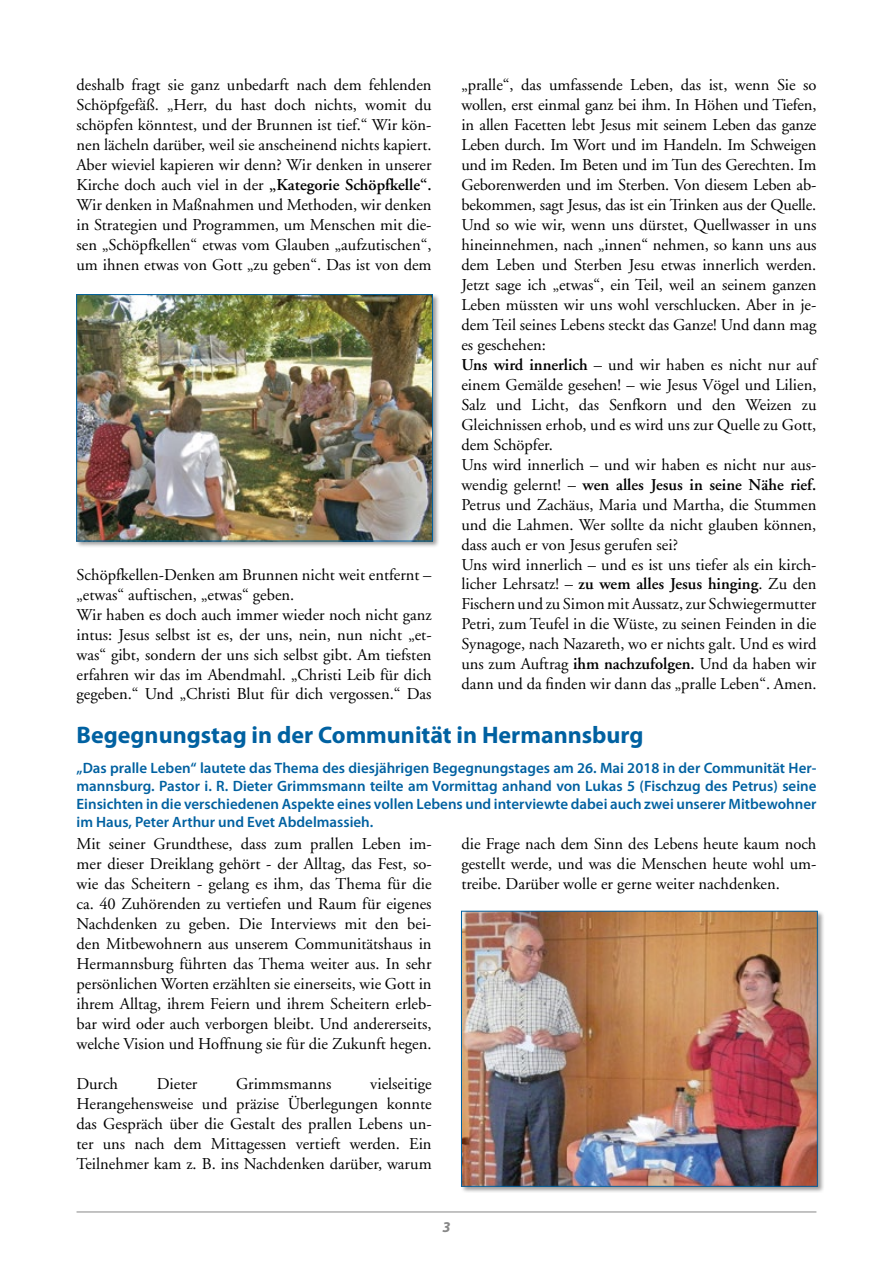
<style>
.page{position:relative;width:893px;height:1263px;background:#fff}
.page>*{position:absolute;margin:0;border:0;box-sizing:border-box;transform-origin:0 0}
.t1{font:700 24px "Myriad Pro";color:#0061a1}
.t2{font:16.5px/20px "Adobe Garamond";color:#000;text-align:justify}
.t3{font:600 15px/18px "Myriad Pro";color:#0061a1;text-align:justify}
.t4{font:italic 700 15px "Myriad Pro";color:#878787}
.s1{font-weight:600}
</style>
<div class="page">
<hr style="left:77px;top:1211px;width:739px;height:1px;background:#878787">
<div style="left:76px;top:294px;width:364px;height:254px;background:#000;opacity:.4"></div>
<img style="left:79px;top:296px;width:352px;height:243px">
<div style="left:77px;top:294px;width:356px;height:247px;border:1px solid #0061a1"></div>
<div style="left:461px;top:910px;width:363px;height:283px;background:#000;opacity:.4"></div>
<img style="left:463px;top:913px;width:352px;height:271px">
<div style="left:461px;top:911px;width:356px;height:275px;border:1px solid #0061a1"></div>
<p class="t2" style="left:77px;top:75px;width:357px">deshalb fragt sie ganz unbedarft nach dem fehlenden Schöpfgefäß. „Herr, du hast doch nichts, womit du schöpfen könntest, und der Brunnen ist tief.“ Wir kön&shy;nen lächeln darüber, weil sie anscheinend nichts kapiert.<br>Aber wieviel kapieren wir denn? Wir denken in unserer Kirche doch auch viel in der <span class="s1">„Kategorie Schöpfkelle“.<br></span>Wir denken in Maßnahmen und Methoden, wir denken in Strategien und Programmen, um Menschen mit die&shy;sen „Schöpfkellen“ etwas vom Glauben „aufzutischen“, um ihnen etwas von Gott „zu geben“. Das ist von dem</p>
<p class="t2" style="left:77px;top:565px;width:357px;text-align:left">Schöpfkellen-Denken am Brunnen nicht weit entfernt – „etwas“ auftischen, „etwas“ geben.<br>Wir haben es doch auch immer wieder noch nicht ganz intus: Jesus selbst ist es, der uns, nein, nun nicht „et&shy;was“ gibt, sondern der uns sich selbst gibt. Am tiefsten erfahren wir das im Abendmahl. „Christi Leib für dich gegeben.“ Und „Christi Blut für dich vergossen.“ Das</p>
<p class="t2" style="left:461px;top:75px;width:357px;text-align:left">„pralle“, das umfassende Leben, das ist, wenn Sie so wollen, erst einmal ganz bei ihm. In Höhen und Tiefen, in allen Facetten lebt Jesus mit seinem Leben das ganze Leben durch. Im Wort und im Handeln. Im Schweigen und im Reden. Im Beten und im Tun des Gerechten. Im Geborenwerden und im Sterben. Von diesem Leben ab&shy;bekommen, sagt Jesus, das ist ein Trinken aus der Quelle.<br>Und so wie wir, wenn uns dürstet, Quellwasser in uns hineinnehmen, nach „innen“ nehmen, so kann uns aus dem Leben und Sterben Jesu etwas innerlich werden.<br>Jetzt sage ich „etwas“, ein Teil, weil an seinem ganzen Leben müssten wir uns wohl verschlucken. Aber in je&shy;dem Teil seines Lebens steckt das Ganze! Und dann mag es geschehen:<br><span class="s1">Uns wird innerlich</span> – und wir haben es nicht nur auf einem Gemälde gesehen! – wie Jesus Vögel und Lilien, Salz und Licht, das Senfkorn und den Weizen zu Gleichnissen erhob, und es wird uns zur Quelle zu Gott, dem Schöpfer.<br>Uns wird innerlich – und wir haben es nicht nur aus&shy;wendig gelernt! – <span class="s1">wen alles Jesus in seine Nähe rief.<br></span>Petrus und Zachäus, Maria und Martha, die Stummen und die Lahmen. Wer sollte da nicht glauben können, dass auch er von Jesus gerufen sei?<br>Uns wird innerlich – und es ist uns tiefer als ein kirch&shy;licher Lehrsatz! – <span class="s1">zu wem alles Jesus hinging</span>. Zu den Fischern und zu Simon mit Aussatz, zur Schwiegermutter Petri, zum Teufel in die Wüste, zu seinen Feinden in die Synagoge, nach Nazareth, wo er nichts galt. Und es wird uns zum Auftrag <span class="s1">ihm nachzufolgen.</span> Und da haben wir dann und da finden wir dann das „pralle Leben“. Amen.</p>
<h1 class="t1" style="left:77px;top:721px;width:568px">Begegnungstag in der Communität in Hermannsburg</h1>
<p class="t3" style="left:77px;top:759px;width:741px">„Das pralle Leben“ lautete das Thema des diesjährigen Begegnungstages am 26. Mai 2018 in der Communität Her&shy;mannsburg. Pastor i. R. Dieter Grimmsmann teilte am Vormittag anhand von Lukas 5 (Fischzug des Petrus) seine Einsichten in die verschiedenen Aspekte eines vollen Lebens und interviewte dabei auch zwei unserer Mitbewohner im Haus, Peter Arthur und Evet Abdelmassieh.</p>
<p class="t2" style="left:77px;top:835px;width:357px">Mit seiner Grundthese, dass zum prallen Leben im&shy;mer dieser Dreiklang gehört - der Alltag, das Fest, so&shy;wie das Scheitern - gelang es ihm, das Thema für die ca. 40 Zuhörenden zu vertiefen und Raum für eigenes Nachdenken zu geben. Die Interviews mit den bei&shy;den Mitbewohnern aus unserem Communitätshaus in Hermannsburg führten das Thema weiter aus. In sehr persönlichen Worten erzählten sie einerseits, wie Gott in ihrem Alltag, ihrem Feiern und ihrem Scheitern erleb&shy;bar wird oder auch verborgen bleibt. Und andererseits, welche Vision und Hoffnung sie für die Zukunft hegen.</p>
<p class="t2" style="left:77px;top:1074px;width:43px">Durch</p>
<p class="t2" style="left:157px;top:1074px;width:42px">Dieter</p>
<p class="t2" style="left:236px;top:1074px;width:97px">Grimmsmanns</p>
<p class="t2" style="left:77px;top:1074px;width:357px;text-indent:294px">vielseitige Herangehensweise und präzise Überlegungen konnte das Gespräch über die Gestalt des prallen Lebens un&shy;ter uns nach dem Mittagessen vertieft werden. Ein Teilnehmer kam z. B. ins Nachdenken darüber, warum</p>
<p class="t2" style="left:461px;top:835px;width:357px">die Frage nach dem Sinn des Lebens heute kaum noch gestellt werde, und was die Menschen heute wohl um&shy;treibe. Darüber wolle er gerne weiter nachdenken.</p>
<p class="t4" style="left:442px;top:1218px;width:10px">3</p>
</div>
